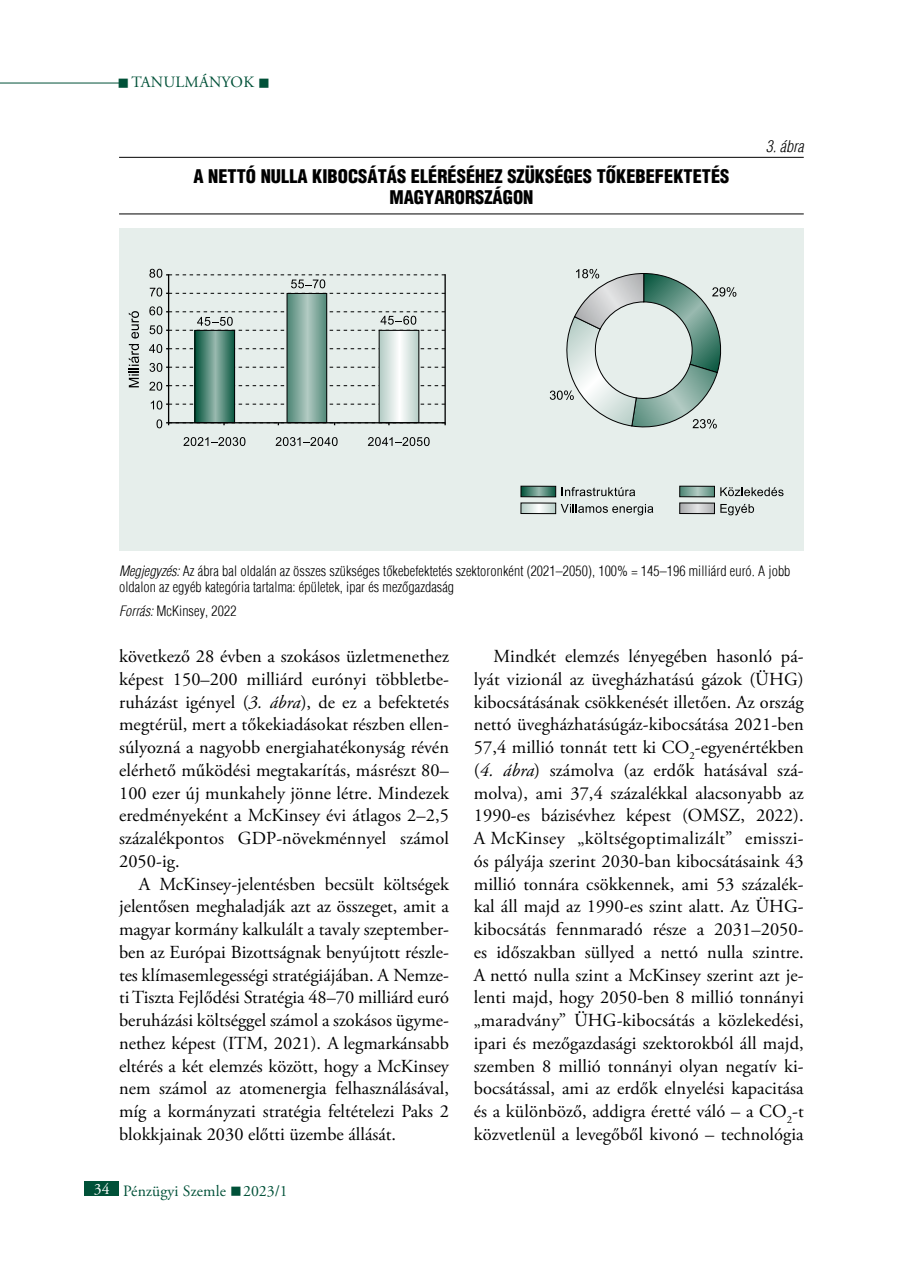
<style>
.page{position:relative;width:903px;height:1275px;background:#fff}
.page>*{position:absolute;margin:0;border:0;box-sizing:border-box;transform-origin:0 0}
.t1{font:18.38px/22.8px "Adobe Garamond Pro";letter-spacing:.005em;color:#000;text-align:justify}
.t2{font:900 condensed 18.38px/21px "H Helvetica";color:#000;text-align:center}
.t3{font:15.75px "Adobe Garamond Pro";letter-spacing:.005em;color:#005138}
.t4{font:15.75px "Adobe Garamond Pro";letter-spacing:.16em;color:#005138}
.t5{font:italic 300 condensed 15.75px "H Helvetica";color:#000}
.t6{font:300 condensed 14px/15.8px "H Helvetica";letter-spacing:.005em;color:#000}
.s1{font-style:italic}
.s2{color:#fff}
</style>
<div class="page">
<hr style="left:0;top:83px;width:119px;height:1px;background:#005138">
<div style="left:84px;top:1181px;width:35px;height:15px;background:#005138"></div>
<hr style="left:119px;top:157px;width:685px;height:1px;background:#000">
<hr style="left:119px;top:213px;width:685px;height:1px;background:#000">
<div style="left:119px;top:228px;width:685px;height:323px;background:#e6eeeb"></div>
<hr style="left:168px;top:275px;width:1px;height:148px;background:#000">
<hr style="left:444px;top:275px;width:2px;height:148px;background:#000">
<svg style="left:197px;top:334px;width:36px;height:85px;background:#538a79"></svg>
<div style="left:195px;top:330px;width:40px;height:93px;border:1px solid #000"></div>
<svg style="left:289px;top:297px;width:36px;height:122px;background:#84ab9f"></svg>
<div style="left:287px;top:293px;width:40px;height:130px;border:1px solid #000"></div>
<svg style="left:381px;top:334px;width:36px;height:85px"></svg>
<svg style="left:183px;top:437px;width:62px;height:9px"></svg>
<svg style="left:276px;top:437px;width:62px;height:9px"></svg>
<svg style="left:368px;top:437px;width:62px;height:9px"></svg>
<svg style="left:129px;top:311px;width:10px;height:76px"></svg>
<svg style="left:157px;top:419px;width:289px;height:9px"></svg>
<svg style="left:151px;top:401px;width:294px;height:8px"></svg>
<svg style="left:149px;top:382px;width:296px;height:9px"></svg>
<svg style="left:149px;top:363px;width:296px;height:9px"></svg>
<svg style="left:149px;top:344px;width:296px;height:9px"></svg>
<svg style="left:149px;top:306px;width:296px;height:28px"></svg>
<svg style="left:149px;top:269px;width:296px;height:28px"></svg>
<svg style="left:523px;top:488px;width:31px;height:7px"></svg>
<div style="left:521px;top:486px;width:35px;height:11px;border:1px solid #000"></div>
<svg style="left:523px;top:505px;width:31px;height:7px"></svg>
<div style="left:521px;top:503px;width:35px;height:11px;border:1px solid #000"></div>
<svg style="left:681px;top:488px;width:32px;height:7px"></svg>
<div style="left:679px;top:486px;width:36px;height:11px;border:1px solid #000"></div>
<svg style="left:681px;top:505px;width:32px;height:7px"></svg>
<div style="left:679px;top:503px;width:36px;height:11px;border:1px solid #000"></div>
<svg style="left:562px;top:487px;width:73px;height:9px"></svg>
<svg style="left:561px;top:504px;width:92px;height:11px"></svg>
<svg style="left:720px;top:487px;width:63px;height:9px"></svg>
<svg style="left:720px;top:504px;width:34px;height:11px"></svg>
<svg style="left:550px;top:269px;width:186px;height:160px"></svg>
<p class="t4" style="left:118px;top:73px;width:154px">■Tanulmányok ■</p>
<p class="t2" style="left:193px;top:165px;width:538px">A NETTÓ NULLA KIBOCSÁTÁS ELÉRÉSÉHEZ SZÜKSÉGES TŐKEBEFEKTETÉS<br>MAGYARORSZÁGON</p>
<p class="t5" style="left:766px;top:137px;width:40px">3. ábra</p>
<p class="t6" style="left:119px;top:563px;width:673px"><span class="s1">Megjegyzés:</span> Az ábra bal oldalán az összes szükséges tőkebefektetés szektoronként (2021–2050), 100% = 145–196 milliárd euró. A jobb oldalon az egyéb kategória tartalma: épületek, ipar és mezőgazdaság</p>
<p class="t6" style="left:119px;top:603px;width:119px"><span class="s1">Forrás:</span> McKinsey, 2022</p>
<p class="t1" style="left:119px;top:646px;width:332px">következő 28 évben a szokásos üzletmenethez képest 150–200 milliárd eurónyi többletbe&shy;ruházást igényel (<span class="s1">3. ábra</span>), de ez a befektetés megtérül, mert a tőkekiadásokat részben ellen&shy;súlyozná a nagyobb energiahatékonyság révén elérhető működési megtakarítás, másrészt 80– 100 ezer új munkahely jönne létre. Mindezek eredményeként a McKinsey évi átlagos 2–2,5 százalékpontos GDP-növekménnyel számol 2050-ig.</p>
<p class="t1" style="left:119px;top:873px;width:332px;text-indent:20px">A McKinsey-jelentésben becsült költségek jelentősen meghaladják azt az összeget, amit a magyar kormány kalkulált a tavaly szeptember&shy;ben az Európai Bizottságnak benyújtott részle&shy;tes klímasemlegességi stratégiájában. ANemze&shy;ti Tiszta Fejlődési Stratégia 48–70 milliárd euró beruházási költséggel számol a szokásos ügyme&shy;nethez képest (ITM, 2021). A legmarkánsabb eltérés a két elemzés között, hogy a McKinsey nem számol az atomenergia felhasználásával, míg a kormányzati stratégia feltételezi Paks 2 blokkjainak 2030 előtti üzembe állását.</p>
<p class="t3" style="left:94px;top:1181px;width:195px"><span class="s2">34</span> Pénzügyi Szemle ■ 2023/1</p>
<p class="t1" style="left:474px;top:646px;width:332px;text-indent:20px">Mindkét elemzés lényegében hasonló pá&shy;lyát vizionál az üvegházhatású gázok (ÜHG) kibocsátásának csökkenését illetően. Az ország nettó üvegházhatásúgáz-kibocsátása 2021-ben 57,4 millió tonnát tett ki CO <sub>2</sub>-egyenértékben (<span class="s1">4. ábra</span>) számolva (az erdők hatásával szá&shy;molva), ami 37,4 százalékkal alacsonyabb az 1990-es bázisévhez képest (OMSZ, 2022).<br>AMcKinsey „költségoptimalizált” emisszi&shy;ós pályája szerint 2030-ban kibocsátásaink 43 millió tonnára csökkennek, ami 53 százalék&shy;kal áll majd az 1990-es szint alatt. Az ÜHG&shy;kibocsátás fennmaradó része a 2031–2050- es időszakban süllyed a nettó nulla szintre.<br>A nettó nulla szint a McKinsey szerint azt je&shy;lenti majd, hogy 2050-ben 8 millió tonnányi „maradvány” ÜHG-kibocsátás a közlekedési, ipari és mezőgazdasági szektorokból áll majd, szemben 8 millió tonnányi olyan negatív ki&shy;bocsátással, ami az erdők elnyelési kapacitása és a különböző, addigra éretté váló – a CO <sub>2</sub>-t közvetlenül a levegőből kivonó – technológia</p>
</div>
